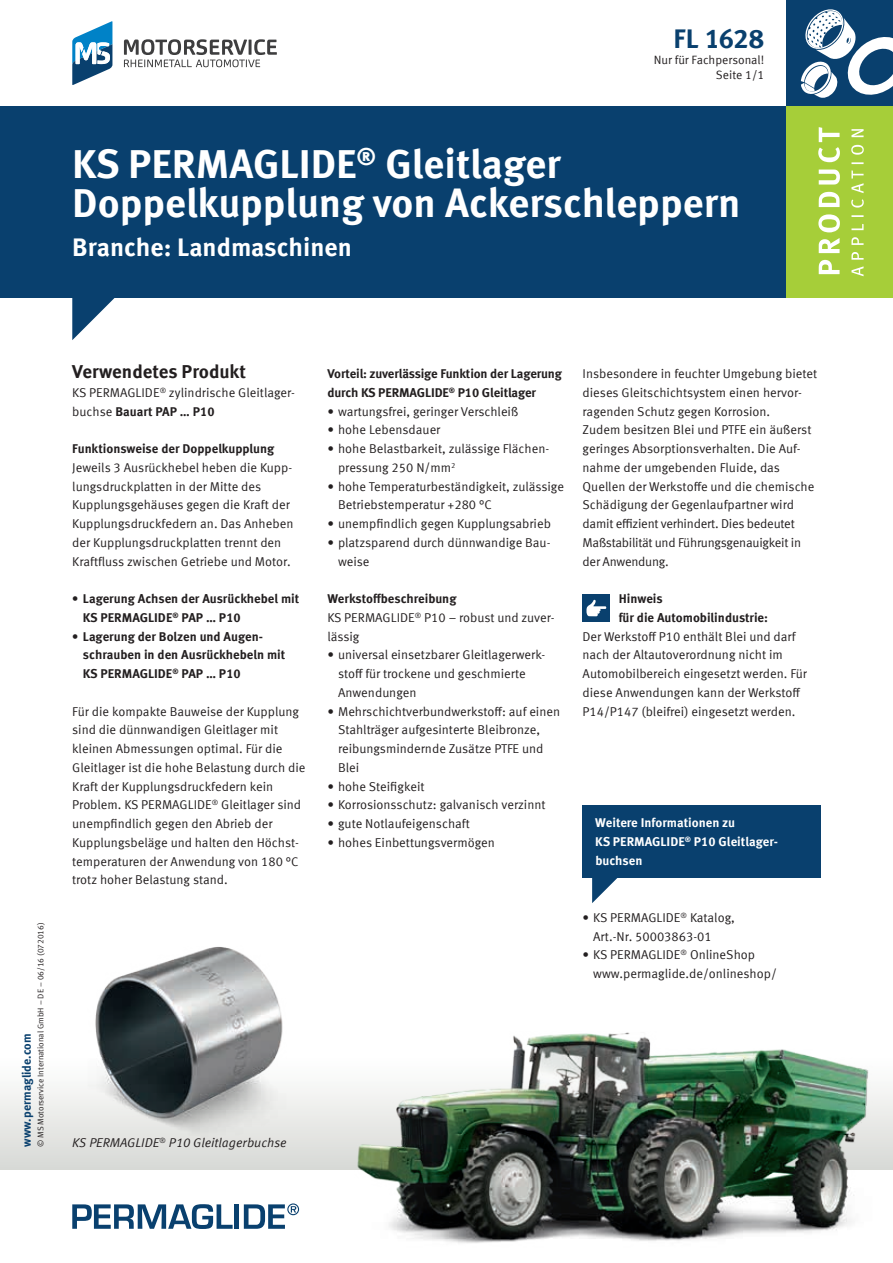
<style>
.page{position:relative;width:893px;height:1263px;background:#fff}
.page>*{position:absolute;margin:0;border:0;box-sizing:border-box;transform-origin:0 0}
.t1{font:700 40.5px/39px "Meta Offc Pro";color:#fff}
.t2{font:700 27px "Meta Offc Pro";letter-spacing:-.01em;color:#09406e}
.t3{font:700 25.5px "Meta Offc Pro";color:#fff}
.t4{font:700 18.75px "Meta Offc Pro";color:#231f20}
.t5{font:12.75px/18.8px "Meta Offc Pro Norm";color:#231f20}
.t6{font:700 12.75px/18.8px "Meta Offc Pro";color:#231f20}
.t7{font:700 12.75px/18.8px "Meta Offc Pro";color:#fff}
.t8{font:12.75px "Meta Offc Pro Norm Ita";color:#231f20}
.t9{font:12px/15px "Meta Offc Pro Norm";color:#231f20;text-align:right}
.t10{font:700 12px "Meta Offc Pro";color:#09406e}
.t11{font:8.25px "Meta Offc Pro Norm";color:#231f20}
.s1{font-family:"Meta Offc Pro Norm";font-weight:400}
</style>
<div class="page">
<div style="left:0;top:106px;width:893px;height:192px;background:#09406e"></div>
<svg style="left:72px;top:298px;width:43px;height:42px"></svg>
<svg style="left:124px;top:39px;width:153px;height:28px"></svg>
<svg style="left:72px;top:21px;width:40px;height:64px"></svg>
<div style="left:0;top:1054px;width:893px;height:115px;background:linear-gradient(to bottom,#fff,#d8d9d6)"></div>
<svg style="left:72px;top:1204px;width:161px;height:25px"></svg>
<div style="left:234px;top:1204px;width:5px;height:25px;background:#09406e"></div>
<svg style="left:244px;top:1203px;width:55px;height:26px"></svg>
<div style="left:787px;top:0;width:106px;height:106px;background:#09406e"></div>
<svg style="left:801px;top:9px;width:92px;height:89px"></svg>
<div style="left:787px;top:106px;width:106px;height:192px;background:#a6ce39"></div>
<svg style="left:851px;top:129px;width:13px;height:147px"></svg>
<svg style="left:818px;top:127px;width:22px;height:147px"></svg>
<img style="left:329px;top:1032px;width:560px;height:211px">
<img style="left:72px;top:947px;width:238px;height:217px">
<div style="left:583px;top:805px;width:238px;height:73px;background:#09406e"></div>
<svg style="left:592px;top:878px;width:26px;height:25px"></svg>
<div style="left:583px;top:594px;width:27px;height:28px;background:#09406e"></div>
<svg style="left:586px;top:600px;width:20px;height:16px"></svg>
<h2 class="t2" style="left:673px;top:18px;width:92px">FL 1628</h2>
<p class="t9" style="left:654px;top:51px;width:112px">Nur für Fachpersonal!<br>Seite 1/1</p>
<h1 class="t1" style="left:72px;top:142px;width:670px">KS PERMAGLIDE<sup>®</sup> Gleitlager<br>Doppelkupplung von Ackerschleppern</h1>
<h3 class="t3" style="left:72px;top:228px;width:281px">Branche: Landmaschinen</h3>
<p class="t11" style="left:34px;top:1147px;width:226px;rotate:-90deg">© MS Motorservice International GmbH – DE – 06/16 (072016)</p>
<p class="t10" style="left:17px;top:1147px;width:115px;rotate:-90deg">www.permaglide.com</p>
<h3 class="t4" style="left:72px;top:357px;width:175px">Verwendetes Produkt</h3>
<p class="t5" style="left:72px;top:382px;width:224px">KS PERMAGLIDE<sup>®</sup> zylindrische Gleitlager-</p>
<p class="t6" style="left:72px;top:401px;width:144px"><span class="s1">buchse</span> Bauart PAP … P10</p>
<p class="t6" style="left:72px;top:438px;width:204px">Funktionsweise der Doppelkupplung</p>
<p class="t5" style="left:72px;top:457px;width:223px">Jeweils 3 Ausrückhebel heben die Kupp&shy;lungsdruckplatten in der Mitte des Kupplungsgehäuses gegen die Kraft der Kupplungsdruckfedern an. Das Anheben der Kupplungsdruckplatten trennt den Kraftfluss zwischen Getriebe und Motor.</p>
<p class="t6" style="left:83px;top:588px;width:218px;text-indent:-11px">• Lagerung Achsen der Ausrückhebel mit<br>KS PERMAGLIDE<sup>®</sup> PAP … P10</p>
<p class="t6" style="left:83px;top:626px;width:204px;text-indent:-11px">• Lagerung der Bolzen und Augen&shy;schrauben in den Ausrückhebeln mit<br>KS -PERMAGLIDE<sup>®</sup> PAP … P10</p>
<p class="t5" style="left:72px;top:701px;width:235px">Für die kompakte Bauweise der Kupplung sind die dünnwandigen Gleitlager mit kleinen Abmessungen optimal. Für die Gleitlager ist die hohe Belastung durch die Kraft der Kupplungsdruckfedern kein Problem. KS PERMAGLIDE<sup>®</sup> Gleitlager sind unempfindlich gegen den Abrieb der Kupplungsbeläge und halten den Höchst&shy;temperaturen der Anwendung von 180 °C trotz hoher Belastung stand.</p>
<p class="t6" style="left:327px;top:363px;width:236px">Vorteil: zuverlässige Funktion der Lagerung durch KS PERMAGLIDE<sup>®</sup> P10 Gleitlager</p>
<p class="t5" style="left:327px;top:401px;width:193px">• wartungsfrei, geringer Verschleiß</p>
<p class="t5" style="left:327px;top:420px;width:115px">• hohe Lebensdauer</p>
<p class="t5" style="left:338px;top:438px;width:213px;text-indent:-11px">• hohe Belastbarkeit, zulässige Flächen&shy;pressung 250 N/mm<sup>2</sup></p>
<p class="t5" style="left:338px;top:476px;width:228px;text-indent:-11px">• hohe Temperaturbeständigkeit, zulässige<br>Betriebstemperatur +280 °C</p>
<p class="t5" style="left:327px;top:513px;width:225px">• unempfindlich gegen Kupplungsabrieb</p>
<p class="t5" style="left:338px;top:532px;width:214px;text-indent:-11px">• platzsparend durch dünnwandige Bau&shy;weise</p>
<p class="t6" style="left:327px;top:588px;width:131px">Werkstoffbeschreibung</p>
<p class="t5" style="left:327px;top:607px;width:229px">KS PERMAGLIDE<sup>®</sup> P10 – robust und zuver&shy;lässig</p>
<p class="t5" style="left:338px;top:645px;width:209px;text-indent:-11px">• universal einsetzbarer Gleitlagerwerk&shy;stoff für trockene und geschmierte<br>Anwendungen</p>
<p class="t5" style="left:338px;top:701px;width:224px;text-indent:-11px">• Mehrschichtverbundwerkstoff: auf einen<br>Stahlträger aufgesinterte Bleibronze, reibungsmindernde Zusätze PTFE und<br>Blei</p>
<p class="t5" style="left:327px;top:776px;width:99px">• hohe Steifigkeit</p>
<p class="t5" style="left:327px;top:795px;width:220px">• Korrosionsschutz: galvanisch verzinnt</p>
<p class="t5" style="left:327px;top:814px;width:144px">• gute Notlaufeigenschaft</p>
<p class="t5" style="left:327px;top:832px;width:169px">• hohes Einbettungsvermögen</p>
<p class="t5" style="left:583px;top:364px;width:236px">Insbesondere in feuchter Umgebung bietet dieses Gleitschichtsystem einen hervor&shy;ragenden Schutz gegen Korrosion.<br>Zudem besitzen Blei und PTFE ein äußerst geringes Absorptionsverhalten. Die Auf&shy;nahme der umgebenden Fluide, das Quellen der Werkstoffe und die chemische Schädigung der Gegenlaufpartner wird damit effizient verhindert. Dies bedeutet Maßstabilität und Führungsgenauigkeit in der Anwendung.</p>
<p class="t6" style="left:619px;top:588px;width:151px">Hinweis<br>für die Automobilindustrie:</p>
<p class="t5" style="left:583px;top:626px;width:226px">Der Werkstoff P10 enthält Blei und darf nach der Altautoverordnung nicht im Automobilbereich eingesetzt werden. Für diese Anwendungen kann der Werkstoff P14/P147 (bleifrei) eingesetzt werden.</p>
<p class="t7" style="left:595px;top:813px;width:184px">Weitere Informationen zu<br>KS -PERMAGLIDE<sup>®</sup> P10 Gleitlager&shy;buchsen</p>
<p class="t5" style="left:593px;top:907px;width:143px;text-indent:-11px">• KS PERMAGLIDE<sup>®</sup> Katalog,<br>Art.-Nr. 50003863-01</p>
<p class="t5" style="left:593px;top:945px;width:185px;text-indent:-11px">• KS PERMAGLIDE<sup>®</sup> OnlineShop www.permaglide.de/onlineshop/</p>
<p class="t8" style="left:72px;top:1133px;width:216px">KS PERMAGLIDE<sup>®</sup> P10 Gleitlagerbuchse</p>
</div>
